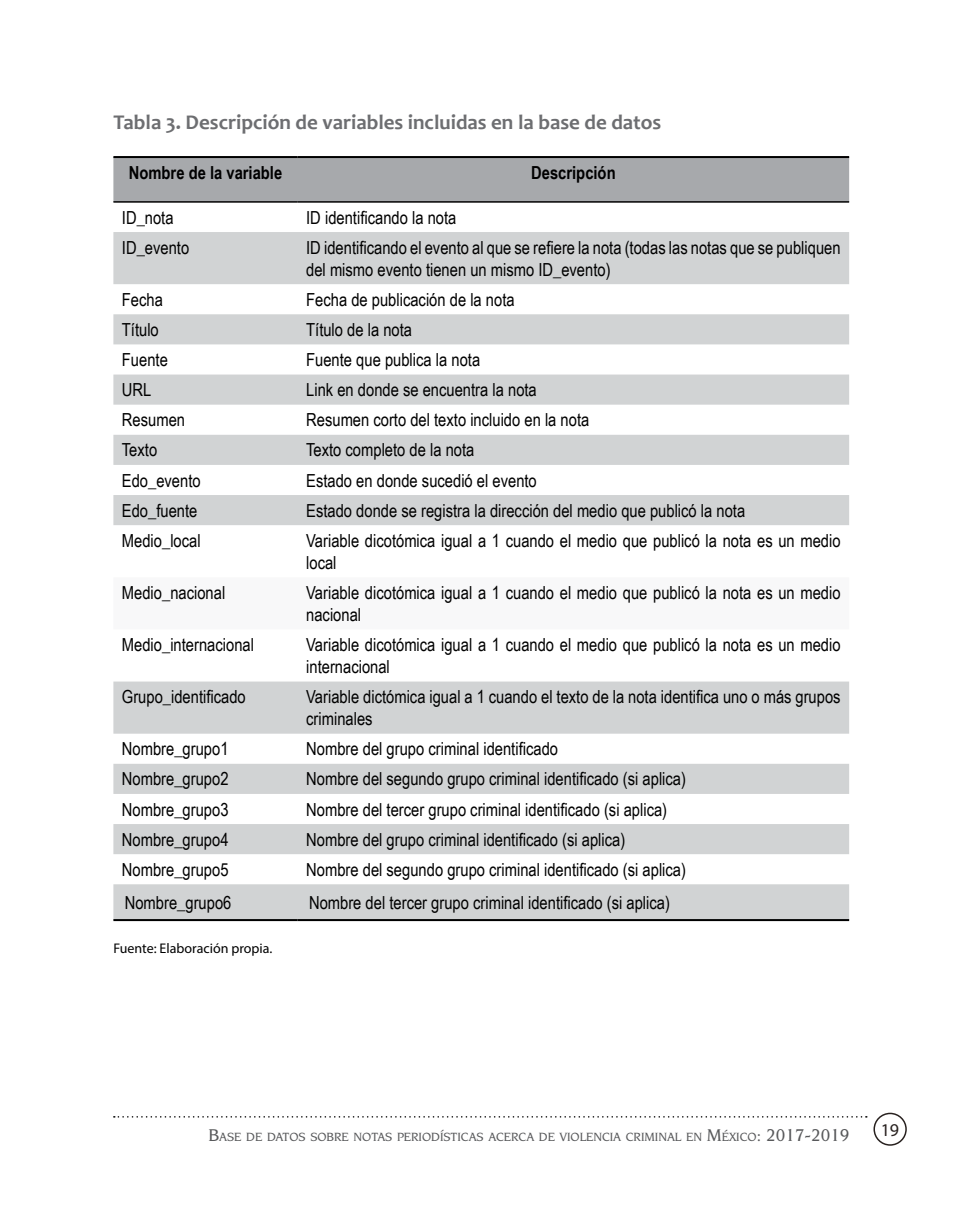
<style>
.page{position:relative;width:964px;height:1225px;background:#fff}
.page>*{position:absolute;margin:0;border:0;box-sizing:border-box;transform-origin:0 0}
.t1{font:700 21px "Candara";color:#6d6e71}
.t2{font:18px/22px "Arial Narrow";color:#000}
.t3{font:700 18px "Arial Narrow";color:#000}
.t4{font:18px "Myriad Pro";color:#28211f}
.t5{font:14px "Myriad Pro";color:#000}
.t6{font:500 12.6px "Novarese IT Cby BT";color:#58595b}
.s1{font-size:18px}
</style>
<div class="page">
<svg style="left:114px;top:1116px;width:753px;height:1px"></svg>
<div style="left:873px;top:1112px;width:34px;height:33px;border:2px solid #28211f;border-radius:50%"></div>
<div style="left:113px;top:158px;width:736px;height:43px;background:#a7a9ac"></div>
<svg style="left:113px;top:232px;width:736px;height:687px"></svg>
<svg style="left:113px;top:577px;width:736px;height:52px"></svg>
<hr style="left:113px;top:156px;width:185px;height:2px;background:#000">
<hr style="left:298px;top:156px;width:551px;height:2px;background:#000">
<hr style="left:113px;top:201px;width:185px;height:2px;background:#000">
<hr style="left:298px;top:201px;width:551px;height:2px;background:#000">
<hr style="left:113px;top:919px;width:185px;height:2px;background:#000">
<hr style="left:298px;top:919px;width:551px;height:2px;background:#000">
<p class="t1" style="left:113px;top:109px;width:549px">Tabla 3. Descripción de variables incluidas en la base de datos</p>
<p class="t3" style="left:129px;top:159px;width:155px">Nombre de la variable</p>
<p class="t3" style="left:531px;top:159px;width:86px">Descripción</p>
<p class="t2" style="left:122px;top:205px;width:53px">ID_nota</p>
<p class="t2" style="left:306px;top:205px;width:152px">ID identificando la nota</p>
<p class="t2" style="left:122px;top:236px;width:69px">ID_evento</p>
<p class="t2" style="left:306px;top:236px;width:536px">ID identificando el evento al que se refiere la nota (todas las notas que se publiquen del mismo evento tienen un mismo ID_evento)</p>
<p class="t2" style="left:122px;top:288px;width:43px">Fecha</p>
<p class="t2" style="left:306px;top:288px;width:210px">Fecha de publicación de la nota</p>
<p class="t2" style="left:122px;top:318px;width:38px">Título</p>
<p class="t2" style="left:306px;top:318px;width:107px">Título de la nota</p>
<p class="t2" style="left:122px;top:348px;width:47px">Fuente</p>
<p class="t2" style="left:306px;top:348px;width:175px">Fuente que publica la nota</p>
<p class="t2" style="left:122px;top:378px;width:31px">URL</p>
<p class="t2" style="left:306px;top:378px;width:232px">Link en donde se encuentra la nota</p>
<p class="t2" style="left:122px;top:408px;width:65px">Resumen</p>
<p class="t2" style="left:306px;top:408px;width:285px">Resumen corto del texto incluido en la nota</p>
<p class="t2" style="left:122px;top:438px;width:37px">Texto</p>
<p class="t2" style="left:306px;top:438px;width:170px">Texto completo de la nota</p>
<p class="t2" style="left:122px;top:468px;width:80px">Edo_evento</p>
<p class="t2" style="left:306px;top:468px;width:232px">Estado en donde sucedió el evento</p>
<p class="t2" style="left:122px;top:498px;width:77px">Edo_fuente</p>
<p class="t2" style="left:306px;top:498px;width:440px">Estado donde se registra la dirección del medio que publicó la nota</p>
<p class="t2" style="left:122px;top:529px;width:80px">Medio_local</p>
<p class="t2" style="left:306px;top:529px;width:536px">Variable dicotómica igual a 1 cuando el medio que publicó la nota es un medio local</p>
<p class="t2" style="left:122px;top:581px;width:105px">Medio_nacional</p>
<p class="t2" style="left:306px;top:581px;width:536px">Variable dicotómica igual a 1 cuando el medio que publicó la nota es un medio nacional</p>
<p class="t2" style="left:122px;top:633px;width:134px">Medio_internacional</p>
<p class="t2" style="left:306px;top:633px;width:536px">Variable dicotómica igual a 1 cuando el medio que publicó la nota es un medio internacional</p>
<p class="t2" style="left:122px;top:685px;width:125px">Grupo_identificado</p>
<p class="t2" style="left:306px;top:685px;width:536px">Variable dictómica igual a 1 cuando el texto de la nota identifica uno o más grupos criminales</p>
<p class="t2" style="left:122px;top:737px;width:108px">Nombre_grupo1</p>
<p class="t2" style="left:306px;top:737px;width:253px">Nombre del grupo criminal identificado</p>
<p class="t2" style="left:122px;top:767px;width:108px">Nombre_grupo2</p>
<p class="t2" style="left:306px;top:767px;width:381px">Nombre del segundo grupo criminal identificado (si aplica)</p>
<p class="t2" style="left:122px;top:797px;width:108px">Nombre_grupo3</p>
<p class="t2" style="left:306px;top:797px;width:362px">Nombre del tercer grupo criminal identificado (si aplica)</p>
<p class="t2" style="left:122px;top:827px;width:108px">Nombre_grupo4</p>
<p class="t2" style="left:306px;top:827px;width:321px">Nombre del grupo criminal identificado (si aplica)</p>
<p class="t2" style="left:122px;top:857px;width:108px">Nombre_grupo5</p>
<p class="t2" style="left:306px;top:857px;width:381px">Nombre del segundo grupo criminal identificado (si aplica)</p>
<p class="t2" style="left:125px;top:890px;width:108px">Nombre_grupo6</p>
<p class="t2" style="left:309px;top:890px;width:362px">Nombre del tercer grupo criminal identificado (si aplica)</p>
<p class="t5" style="left:113px;top:940px;width:160px">Fuente: Elaboración propia.</p>
<p class="t6" style="left:209px;top:1129px;width:642px"><span class="s1">B</span>ASE DE DATOS SOBRE NOTAS PERIODÍSTICAS ACERCA DE VIOLENCIA CRIMINAL EN <span class="s1">M</span>ÉXICO<span class="s1">: 2017-2019</span></p>
<p class="t4" style="left:881px;top:1118px;width:20px">19</p>
</div>
